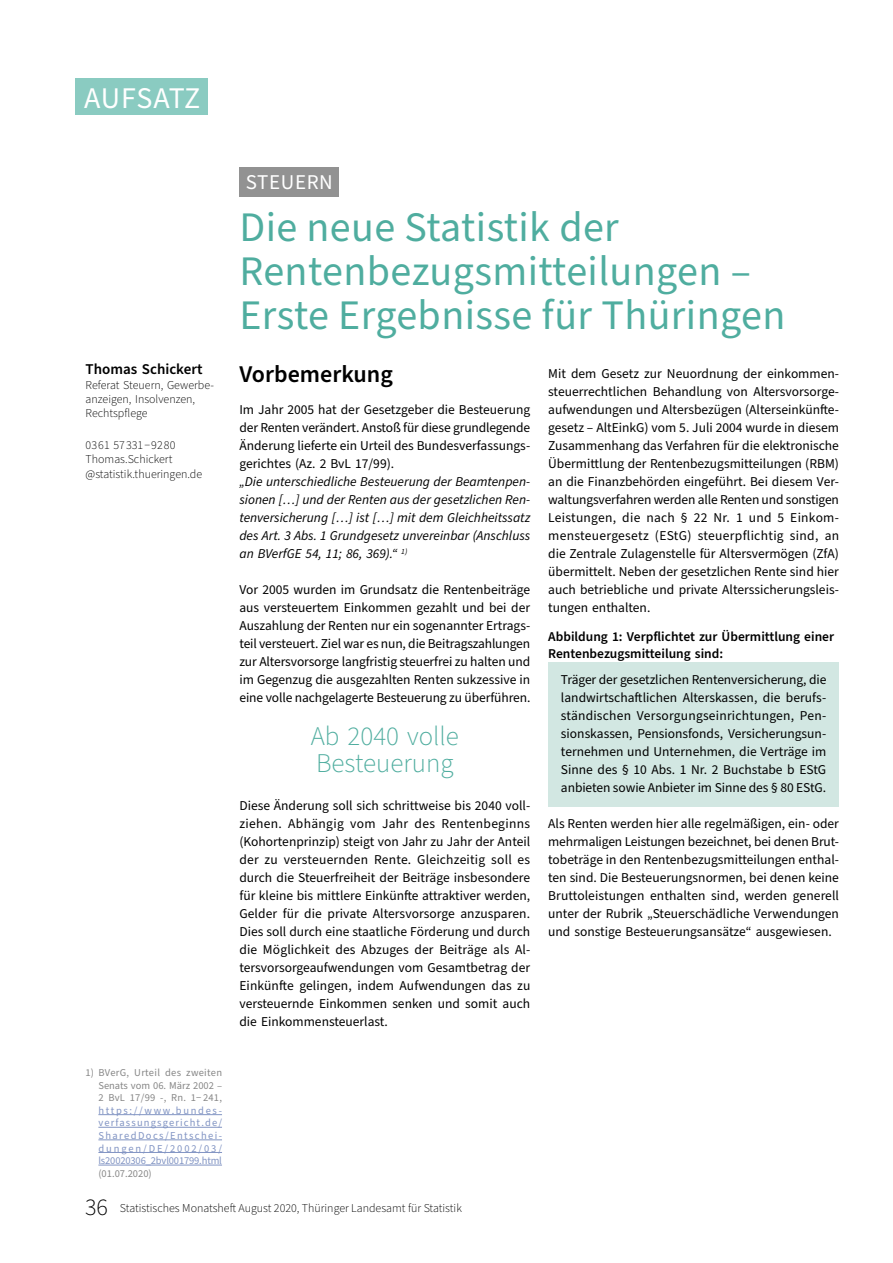
<style>
.page{position:relative;width:893px;height:1263px;background:#fff}
.page>*{position:absolute;margin:0;border:0;box-sizing:border-box;transform-origin:0 0}
.t1{font:42px/43.5px "Source Sans Pro";letter-spacing:.01em;color:#4fad9f}
.t2{font:30px "Source Sans Pro Regular 2";letter-spacing:.015em;color:#fff}
.t3{font:300 27px/27px "Source Sans Pro";color:#4fad9f}
.t4{font:600 24px "Source Sans Pro";color:#000}
.t5{font:21px "Source Sans Pro";letter-spacing:.03em;color:#fff}
.t6{font:600 15px "Source Sans Pro";color:#000}
.t7{font:13.5px/18px "Source Sans Pro";color:#000;text-align:justify}
.t8{font:italic 13.5px/18px "Source Sans Pro";color:#000;text-align:justify}
.t9{font:600 13.5px/16.5px "Source Sans Pro";color:#000}
.t10{font:300 12px/14.4px "Source Sans Pro";color:#000}
.t11{font:10.5px/12.6px "Source Sans Pro";letter-spacing:-.015em;color:#8194c3;text-align:justify}
.t12{font:10.5px/12.6px "Source Sans Pro";letter-spacing:.015em;color:#878787;text-align:justify}
.s1{font-size:24px}
</style>
<div class="page">
<div style="left:76px;top:79px;width:132px;height:36px;background:#8acbc1"></div>
<hr style="left:98px;top:1114px;width:124px;height:1px;background:#8194c3">
<hr style="left:98px;top:1127px;width:124px;height:1px;background:#8194c3">
<hr style="left:98px;top:1139px;width:124px;height:1px;background:#8194c3">
<hr style="left:98px;top:1152px;width:124px;height:1px;background:#8194c3">
<hr style="left:98px;top:1165px;width:124px;height:1px;background:#8194c3">
<div style="left:548px;top:662px;width:291px;height:144px;background:#d2e7e2"></div>
<div style="left:239px;top:167px;width:100px;height:30px;background:#929292"></div>
<h2 class="t2" style="left:84px;top:78px;width:118px">AUFSATZ</h2>
<p class="t6" style="left:86px;top:359px;width:118px">Thomas Schickert</p>
<p class="t10" style="left:86px;top:378px;width:130px">Referat Steuern, Gewerbe&shy;anzeigen, Insolvenzen,<br>Rechtspflege</p>
<p class="t10" style="left:86px;top:438px;width:118px">03 61 57 331 − 92 80<br>Thomas.Schickert @statistik.thueringen.de</p>
<p class="t12" style="left:98px;top:1066px;width:125px;text-indent:-13px">1) BVerG, Urteil des zweiten Senats vom 06. März 2002 – 2 BvL 17/99 -, Rn. 1− 241,</p>
<p class="t11" style="left:98px;top:1104px;width:125px">https://www.bundes&shy;verfassungsgericht.de/ SharedDocs/Entschei&shy;dungen/DE/2002/03/ ls20020306_2bvl001799.html</p>
<p class="t12" style="left:98px;top:1167px;width:55px">(01.07.2020)</p>
<h3 class="t5" style="left:246px;top:168px;width:89px">STEUERN</h3>
<h1 class="t1" style="left:239px;top:207px;width:547px">Die neue Statistik der<br>Rentenbezugsmitteilungen –<br>Erste Ergebnisse für Thüringen</h1>
<h3 class="t4" style="left:239px;top:358px;width:155px">Vorbemerkung</h3>
<p class="t7" style="left:239px;top:401px;width:292px">Im Jahr 2005 hat der Gesetzgeber die Besteuerung der Renten verändert. Anstoß für diese grundlegende Änderung lieferte ein Urteil des Bundesverfassungs&shy;gerichtes (Az. 2 BvL 17/99).</p>
<p class="t8" style="left:239px;top:473px;width:292px">„Die unterschiedliche Besteuerung der Beamtenpen&shy;sionen […] und der Renten aus der gesetzlichen Ren&shy;tenversicherung […] ist […] mit dem Gleichheitssatz des Art. 3 Abs. 1 Grundgesetz unvereinbar (Anschluss an BVerfGE 54, 11; 86, 369).“ <sup>1)</sup></p>
<p class="t7" style="left:239px;top:581px;width:292px">Vor 2005 wurden im Grundsatz die Rentenbeiträge aus versteuertem Einkommen gezahlt und bei der Auszahlung der Renten nur ein sogenannter Ertrags&shy;teil versteuert. Ziel war es nun, die Beitragszahlungen zur Altersvorsorge langfristig steuerfrei zu halten und im Gegenzug die ausgezahlten Renten sukzessive in eine volle nachgelagerte Besteuerung zu überführen.</p>
<h3 class="t3" style="left:311px;top:723px;width:150px">Ab 2040 volle<br>Besteuerung</h3>
<p class="t7" style="left:239px;top:797px;width:292px">Diese Änderung soll sich schrittweise bis 2040 voll&shy;ziehen. Abhängig vom Jahr des Rentenbeginns (Kohortenprinzip) steigt von Jahr zu Jahr der Anteil der zu versteuernden Rente. Gleichzeitig soll es durch die Steuerfreiheit der Beiträge insbesondere für kleine bis mittlere Einkünfte attraktiver werden, Gelder für die private Altersvorsorge anzusparen.<br>Dies soll durch eine staatliche Förderung und durch die Möglichkeit des Abzuges der Beiträge als Al&shy;tersvorsorgeaufwendungen vom Gesamtbetrag der Einkünfte gelingen, indem Aufwendungen das zu versteuernde Einkommen senken und somit auch die Einkommensteuerlast.</p>
<p class="t7" style="left:548px;top:365px;width:292px">Mit dem Gesetz zur Neuordnung der einkommen&shy;steuerrechtlichen Behandlung von Altersvorsorge&shy;aufwendungen und Altersbezügen (Alterseinkünfte&shy;gesetz – AltEinkG) vom 5. Juli 2004 wurde in diesem Zusammenhang das Verfahren für die elektronische Übermittlung der Rentenbezugsmitteilungen (RBM) an die Finanzbehörden eingeführt. Bei diesem Ver&shy;waltungsverfahren werden alle Renten und sonstigen Leistungen, die nach § 22 Nr. 1 und 5 Einkom&shy;mensteuergesetz (EStG) steuerpflichtig sind, an die Zentrale Zulagenstelle für Altersvermögen (ZfA) übermittelt. Neben der gesetzlichen Rente sind hier auch betriebliche und private Alterssicherungsleis&shy;tungen enthalten.</p>
<p class="t9" style="left:548px;top:629px;width:287px">Abbildung 1: Verpflichtet zur Übermittlung einer<br>Rentenbezugsmitteilung sind:</p>
<p class="t7" style="left:561px;top:671px;width:267px">Träger der gesetzlichen Rentenversicherung, die landwirtschaftlichen Alterskassen, die berufs&shy;ständischen Versorgungseinrichtungen, Pen&shy;sionskassen, Pensionsfonds, Versicherungsun&shy;ternehmen und Unternehmen, die Verträge im Sinne des § 10 Abs. 1 Nr. 2 Buchstabe b EStG anbieten sowie Anbieter im Sinne des § 80 EStG.</p>
<p class="t7" style="left:548px;top:815px;width:292px">Als Renten werden hier alle regelmäßigen, ein- oder mehrmaligen Leistungen bezeichnet, bei denen Brut&shy;tobeträge in den Rentenbezugsmitteilungen enthal&shy;ten sind. Die Besteuerungsnormen, bei denen keine Bruttoleistungen enthalten sind, werden generell unter der Rubrik „Steuerschädliche Verwendungen und sonstige Besteuerungsansätze“ ausgewiesen.</p>
<p class="t10" style="left:85px;top:1201px;width:378px"><span class="s1">36</span> Statistisches Monatsheft August 2020, Thüringer Landesamt für Statistik</p>
</div>
